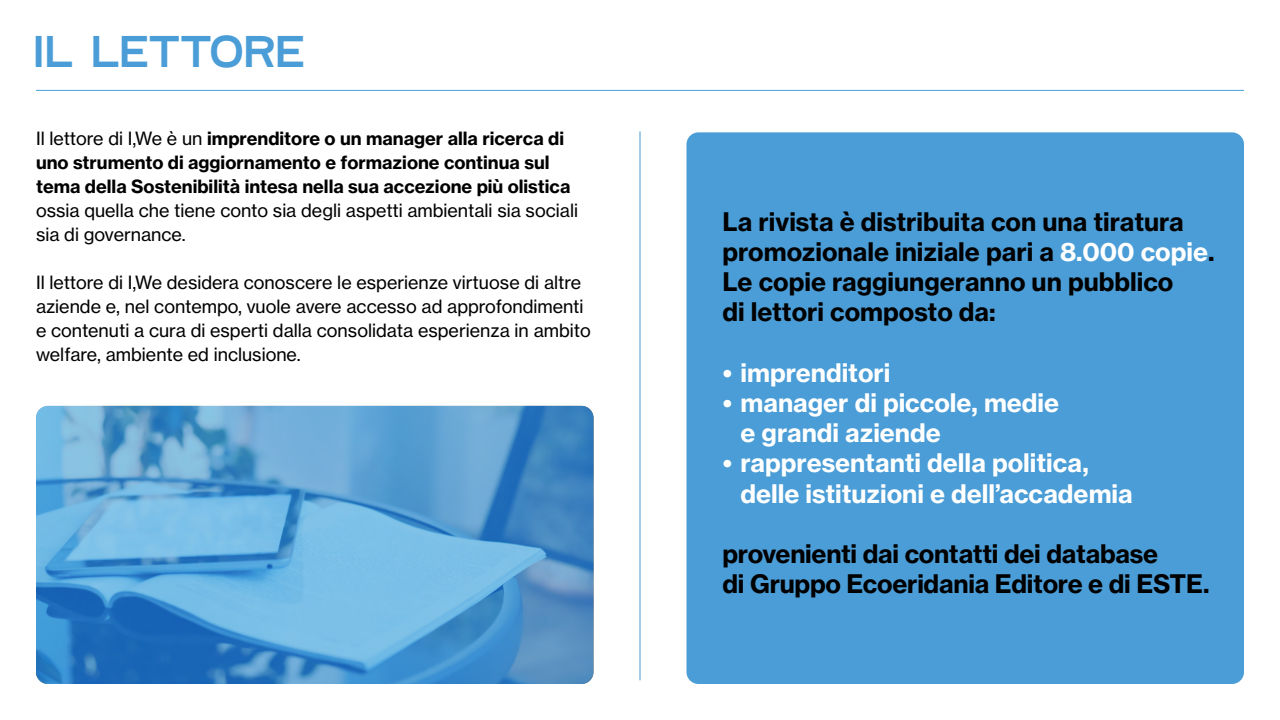
<style>
.page{position:relative;width:1280px;height:720px;background:#fff}
.page>*{position:absolute;margin:0;border:0;box-sizing:border-box;transform-origin:0 0}
.t1{font:45.7px "Gridstar";color:#4a9dd6}
.t2{font:25.2px/30.2px "N Haas Grotesk TX Pro 75 Bd";color:#000}
.t3{font:25.2px/30.2px "N Haas Grotesk TX Pro 75 Bd";color:#fff}
.t4{font:18px/24px "N Haas Grotesk TX Pro 55 Rg";color:#000}
.t5{font:18px/24px "N Haas Grotesk TX Pro 75 Bd";color:#000}
.s1{font-family:"N Haas Grotesk TX Pro 55 Rg"}
.s2{color:#fff}
</style>
<div class="page">
<div style="left:686px;top:132px;width:558px;height:552px;background:#4a9dd6;border-radius:12px"></div>
<hr style="left:36px;top:90px;width:1208px;height:1px;background:#4a9dd6">
<hr style="left:640px;top:131px;width:1px;height:549px;background:#4a9dd6">
<img style="left:36px;top:406px;width:558px;height:278px">
<h1 class="t1" style="left:33px;top:22px;width:273px">IL LETTORE</h1>
<p class="t5" style="left:36px;top:127px;width:536px"><span class="s1">Il lettore di I,We è un</span> imprenditore o un manager alla ricerca di uno strumento di aggiornamento e formazione continua sul tema della Sostenibilità intesa nella sua accezione più olistica</p>
<p class="t4" style="left:36px;top:199px;width:544px">ossia quella che tiene conto sia degli aspetti ambientali sia sociali sia di governance.</p>
<p class="t4" style="left:36px;top:271px;width:556px">Il lettore di I,We desidera conoscere le esperienze virtuose di altre aziende e, nel contempo, vuole avere accesso ad approfondimenti e contenuti a cura di esperti dalla consolidata esperienza in ambito welfare, ambiente ed inclusione.</p>
<h2 class="t2" style="left:722px;top:206px;width:493px">La rivista è distribuita con una tiratura promozionale iniziale pari a <span class="s2">8.000 copie</span>.<br>Le copie raggiungeranno un pubblico<br>di lettori composto da:</h2>
<h2 class="t3" style="left:722px;top:357px;width:169px">• imprenditori</h2>
<h2 class="t3" style="left:740px;top:388px;width:320px;text-indent:-18px">• manager di piccole, medie e grandi aziende</h2>
<h2 class="t3" style="left:740px;top:448px;width:394px;text-indent:-18px">• rappresentanti della politica, delle istituzioni e dell’accademia</h2>
<h2 class="t2" style="left:722px;top:539px;width:489px">provenienti dai contatti dei database<br>di Gruppo Ecoeridania Editore e di ESTE.</h2>
</div>
